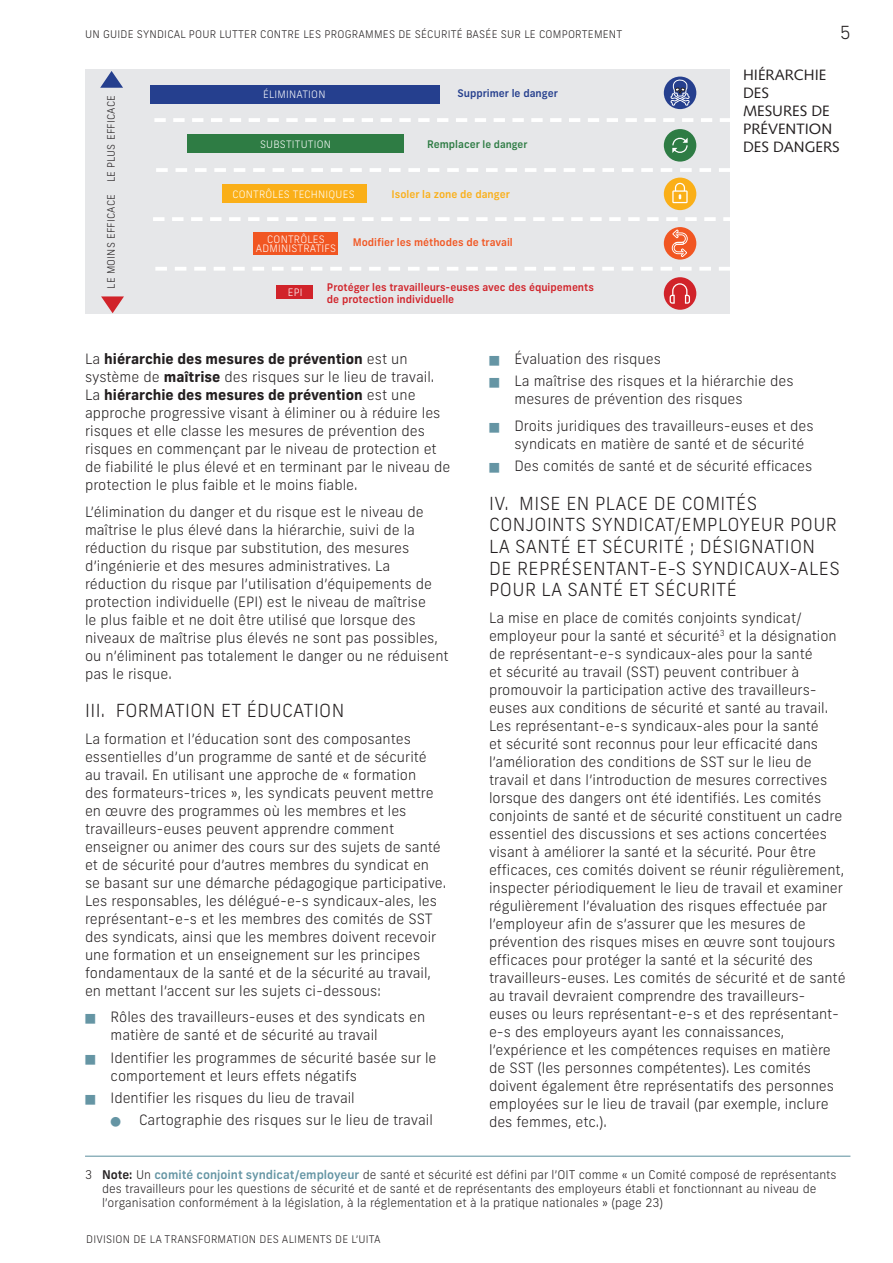
<style>
.page{position:relative;width:893px;height:1263px;background:#fff}
.page>*{position:absolute;margin:0;border:0;box-sizing:border-box;transform-origin:0 0}
.t1{font:300 18px/21.6px "Frank New";letter-spacing:.02em;color:#231f20}
.t2{font:15px/18px "Syntax LT";color:#231f20}
.t3{font:300 14.25px/18px "Frank New";color:#231f20}
.t4{font:300 12px/14.4px "Frank New";color:#231f20}
.t5{font:300 10.5px "Frank New";letter-spacing:.02em;color:#231f20}
.t6{font:500 10.5px/12.6px "Frank New";color:#d1232a}
.t7{font:500 10.5px "Frank New";color:#f15622}
.t8{font:500 10.5px "Frank New";color:#faaf18}
.t9{font:500 10.5px "Frank New";color:#253f8e}
.t10{font:500 10.5px "Frank New";color:#2e7c44}
.t11{font:300 10.2px/9px "Frank New";letter-spacing:.02em;color:#fff;text-align:center}
.t12{font:300 10.2px "Frank New";letter-spacing:.02em;color:#231f20}
.s1{font-size:10.2px}
.s2{font-weight:700}
.s3{color:#6595a4}
.s4{font-weight:500}
.s5{font-weight:500;color:#6595a4}
</style>
<div class="page">
<hr style="left:85px;top:1156px;width:765px;height:1px;background:#6595a4">
<div style="left:85px;top:69px;width:645px;height:245px;background:#e6e7e9"></div>
<svg style="left:155px;top:267px;width:575px;height:4px"></svg>
<svg style="left:153px;top:217px;width:577px;height:4px"></svg>
<svg style="left:156px;top:168px;width:574px;height:4px"></svg>
<svg style="left:154px;top:118px;width:576px;height:4px"></svg>
<div style="left:277px;top:285px;width:36px;height:14px;background:#d1232a"></div>
<div style="left:150px;top:86px;width:289px;height:18px;background:#253f8e"></div>
<div style="left:222px;top:184px;width:144px;height:19px;background:#faaf18"></div>
<div style="left:254px;top:232px;width:84px;height:23px;background:#f15622"></div>
<div style="left:187px;top:134px;width:217px;height:19px;background:#2e7c44"></div>
<div style="left:664px;top:178px;width:32px;height:32px;background:#faaf18;border-radius:50%"></div>
<svg style="left:672px;top:183px;width:16px;height:20px"></svg>
<div style="left:664px;top:227px;width:32px;height:33px;background:#f15622;border-radius:50%"></div>
<svg style="left:672px;top:229px;width:16px;height:28px"></svg>
<div style="left:664px;top:129px;width:32px;height:33px;background:#2e7c44;border-radius:50%"></div>
<svg style="left:672px;top:137px;width:16px;height:16px"></svg>
<div style="left:664px;top:277px;width:32px;height:33px;background:#d1232a;border-radius:50%"></div>
<svg style="left:670px;top:283px;width:20px;height:21px"></svg>
<svg style="left:101px;top:296px;width:23px;height:17px"></svg>
<svg style="left:100px;top:71px;width:23px;height:17px"></svg>
<div style="left:664px;top:77px;width:32px;height:32px;background:#253f8e;border-radius:50%"></div>
<svg style="left:670px;top:79px;width:20px;height:27px"></svg>
<p class="t5" style="left:85px;top:28px;width:539px">UN GUIDE SYNDICAL POUR LUTTER CONTRE LES PROGRAMMES DE SÉCURITÉ BASÉE SUR LE COMPORTEMENT</p>
<p class="t12" style="left:105px;top:289px;width:195px;rotate:-90deg">LE MOINS EFFICACE LE PLUS EFFICACE</p>
<p class="t11" style="left:263px;top:90px;width:64px">ÉLIMINATION</p>
<p class="t9" style="left:457px;top:87px;width:102px">Supprimer le danger</p>
<p class="t10" style="left:427px;top:137px;width:102px">Remplacer <span class="s1">le danger</span></p>
<p class="t8" style="left:392px;top:187px;width:120px">Isoler la zone de danger</p>
<p class="t7" style="left:353px;top:236px;width:162px">Modifier les méthodes de travail</p>
<p class="t6" style="left:327px;top:280px;width:268px">Protéger les travailleurs-euses avec des équipements de protection individuelle</p>
<p class="t11" style="left:260px;top:139px;width:72px">SUBSTITUTION</p>
<p class="t11" style="left:232px;top:189px;width:124px">CONTRÔLES TECHNIQUES</p>
<p class="t11" style="left:256px;top:235px;width:82px">CONTRÔLES<br>ADMINISTRATIFS</p>
<p class="t11" style="left:288px;top:287px;width:16px">EPI</p>
<p class="t1" style="left:840px;top:22px;width:12px">5</p>
<p class="t2" style="left:743px;top:66px;width:98px">HIÉRARCHIE<br>DES<br>MESURES DE<br>PRÉVENTION<br>DES DANGERS</p>
<p class="t3" style="left:85px;top:350px;width:367px">La <span class="s2">hiérarchie des mesures de prévention</span> est un système de <span class="s2">maîtrise</span> des risques sur le lieu de travail.<br>La <span class="s2">hiérarchie des mesures de prévention</span> est une approche progressive visant à éliminer ou à réduire les risques et elle classe les mesures de prévention des risques en commençant par le niveau de protection et de fiabilité le plus élevé et en terminant par le niveau de protection le plus faible et le moins fiable.</p>
<p class="t3" style="left:85px;top:502px;width:365px">L’élimination du danger et du risque est le niveau de maîtrise le plus élevé dans la hiérarchie, suivi de la réduction du risque par substitution, des mesures d’ingénierie et des mesures administratives. La réduction du risque par l’utilisation d’équipements de protection individuelle (EPI) est le niveau de maîtrise<br>le plus faible et ne doit être utilisé que lorsque des niveaux de maîtrise plus élevés ne sont pas possibles, ou n’éliminent pas totalement le danger ou ne réduisent pas le risque.</p>
<p class="t1" style="left:85px;top:700px;width:261px">III. FORMATION ET ÉDUCATION</p>
<p class="t3" style="left:85px;top:729px;width:363px">La formation et l’éducation sont des composantes essentielles d’un programme de santé et de sécurité au travail. En utilisant une approche de « formation<br>des formateurs-trices », les syndicats peuvent mettre en œuvre des programmes où les membres et les travailleurs-euses peuvent apprendre comment enseigner ou animer des cours sur des sujets de santé et de sécurité pour d’autres membres du syndicat en se basant sur une démarche pédagogique participative.<br>Les responsables, les délégué-e-s syndicaux-ales, les représentant-e-s et les membres des comités de SST des syndicats, ainsi que les membres doivent recevoir une formation et un enseignement sur les principes fondamentaux de la santé et de la sécurité au travail, en mettant l’accent sur les sujets ci-dessous:</p>
<p class="t3" style="left:111px;top:1008px;width:316px;text-indent:-26px"><span class="s3">■</span> Rôles des travailleurs-euses et des syndicats en matière de santé et de sécurité au travail</p>
<p class="t3" style="left:111px;top:1048px;width:327px;text-indent:-26px"><span class="s3">■</span> Identifier les programmes de sécurité basée sur le comportement et leurs effets négatifs</p>
<p class="t3" style="left:85px;top:1088px;width:271px"><span class="s3">■</span> Identifier les risques du lieu de travail</p>
<p class="t3" style="left:111px;top:1111px;width:324px"><span class="s3">●</span> Cartographie des risques sur le lieu de travail</p>
<p class="t3" style="left:489px;top:350px;width:173px"><span class="s3">■</span> Évaluation des risques</p>
<p class="t3" style="left:514px;top:372px;width:281px;text-indent:-26px"><span class="s3">■</span> La maîtrise des risques et la hiérarchie des mesures de prévention des risques</p>
<p class="t3" style="left:514px;top:417px;width:301px;text-indent:-26px"><span class="s3">■</span> Droits juridiques des travailleurs-euses et des syndicats en matière de santé et de sécurité</p>
<p class="t3" style="left:489px;top:457px;width:325px"><span class="s3">■</span> Des comités de santé et de sécurité efficaces</p>
<p class="t1" style="left:489px;top:492px;width:352px">IV. MISE EN PLACE DE COMITÉS<br>CONJOINTS SYNDICAT/EMPLOYEUR POUR<br>LA SANTÉ ET SÉCURITÉ ; DÉSIGNATION<br>DE REPRÉSENTANT-E-S SYNDICAUX-ALES<br>POUR LA SANTÉ ET SÉCURITÉ</p>
<p class="t3" style="left:489px;top:608px;width:358px">La mise en place de comités conjoints syndicat/ employeur pour la santé et sécurité<sup>3</sup> et la désignation de représentant-e-s syndicaux-ales pour la santé<br>et sécurité au travail (SST) peuvent contribuer à promouvoir la participation active des travailleurs&shy;euses aux conditions de sécurité et santé au travail.<br>Les représentant-e-s syndicaux-ales pour la santé<br>et sécurité sont reconnus pour leur efficacité dans l’amélioration des conditions de SST sur le lieu de travail et dans l’introduction de mesures correctives lorsque des dangers ont été identifiés. Les comités conjoints de santé et de sécurité constituent un cadre essentiel des discussions et ses actions concertées visant à améliorer la santé et la sécurité. Pour être efficaces, ces comités doivent se réunir régulièrement, inspecter périodiquement le lieu de travail et examiner régulièrement l’évaluation des risques effectuée par l’employeur afin de s’assurer que les mesures de prévention des risques mises en œuvre sont toujours efficaces pour protéger la santé et la sécurité des travailleurs-euses. Les comités de sécurité et de santé au travail devraient comprendre des travailleurs&shy;euses ou leurs représentant-e-s et des représentant&shy;e-s des employeurs ayant les connaissances, l’expérience et les compétences requises en matière de SST (les personnes compétentes). Les comités doivent également être représentatifs des personnes employées sur le lieu de travail (par exemple, inclure des femmes, etc.).</p>
<p class="t4" style="left:102px;top:1167px;width:736px;text-indent:-17px">3 <span class="s4">Note:</span> Un <span class="s5">comité conjoint syndicat/employeur</span> de santé et sécurité est défini par l’OIT comme « un Comité composé de représentants des travailleurs pour les questions de sécurité et de santé et de représentants des employeurs établi et fonctionnant au niveau de l’organisation conformément à la législation, à la réglementation et à la pratique nationales » (page 23)</p>
<p class="t5" style="left:86px;top:1233px;width:296px">DIVISION DE LA TRANSFORMATION DES ALIMENTS DE L’UITA</p>
</div>
